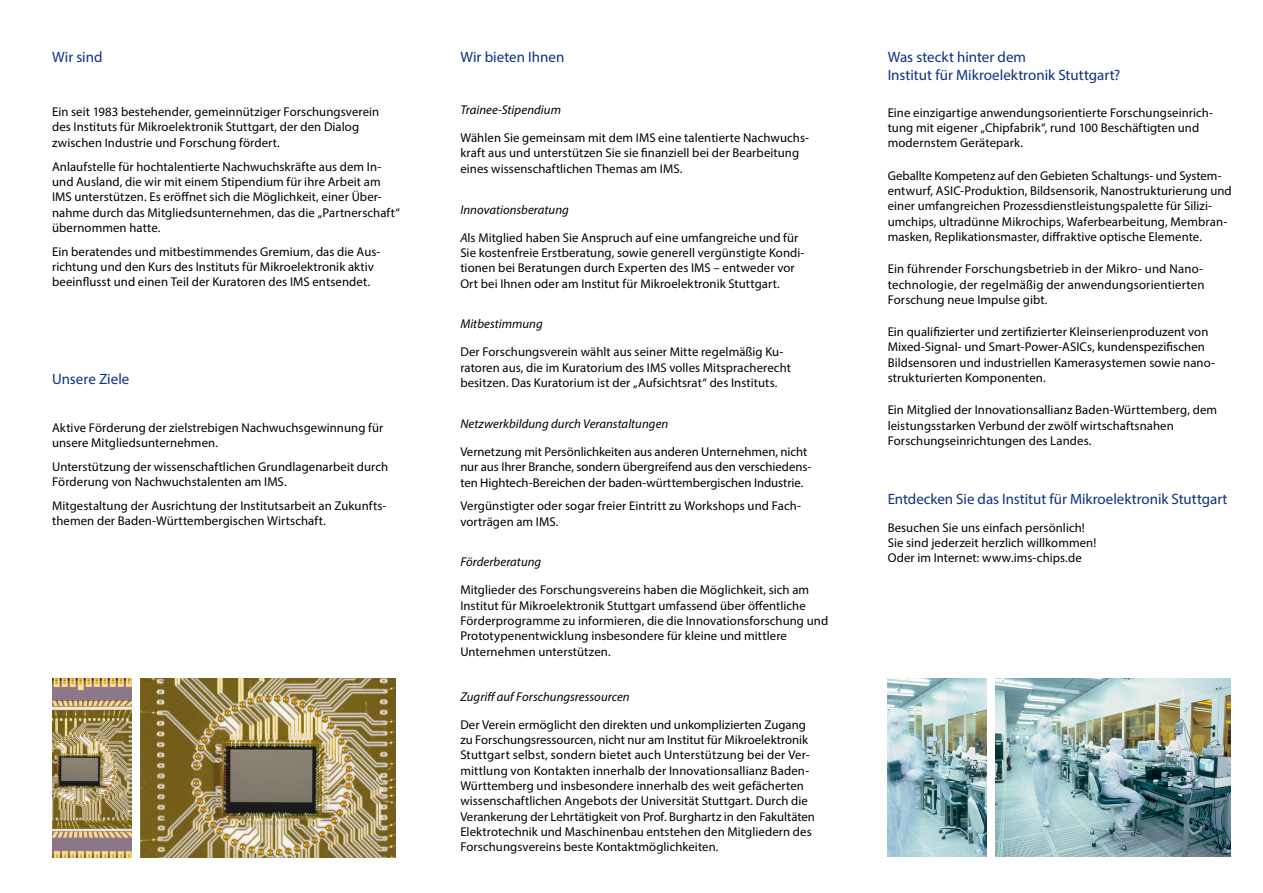
<style>
.page{position:relative;width:1263px;height:893px;background:#fff}
.page>*{position:absolute;margin:0;border:0;box-sizing:border-box;transform-origin:0 0}
.t1{font:15px/18px "Myriad Pro";color:#0c3183}
.t2{font:12.75px/15.3px "Myriad Pro";letter-spacing:.005em;color:#000}
.t3{font:italic 12.75px "Myriad Pro";letter-spacing:.005em;color:#000}
.s1{font-style:italic}
</style>
<div class="page">
<img style="left:140px;top:678px;width:255px;height:179px">
<img style="left:995px;top:678px;width:235px;height:179px">
<img style="left:887px;top:678px;width:99px;height:179px">
<img style="left:52px;top:678px;width:80px;height:179px">
<p class="t1" style="left:52px;top:48px;width:52px">Wir sind</p>
<p class="t2" style="left:52px;top:104px;width:329px">Ein seit 1983 bestehender, gemeinnütziger Forschungsverein des Instituts für Mikroelektronik Stuttgart, der den Dialog zwischen Industrie und Forschung fördert.</p>
<p class="t2" style="left:52px;top:158px;width:349px">Anlaufstelle für hochtalentierte Nachwuchskräfte aus dem In&shy;und Ausland, die wir mit einem Stipendium für ihre Arbeit am IMS unterstützen. Es eröffnet sich die Möglichkeit, einer Über&shy;nahme durch das Mitgliedsunternehmen, das die „Partnerschaft“ übernommen hatte.</p>
<p class="t2" style="left:52px;top:243px;width:330px">Ein beratendes und mitbestimmendes Gremium, das die Aus&shy;richtung und den Kurs des Instituts für Mikroelektronik aktiv beeinflusst und einen Teil der Kuratoren des IMS entsendet.</p>
<p class="t1" style="left:52px;top:370px;width:79px">Unsere Ziele</p>
<p class="t2" style="left:52px;top:420px;width:333px">Aktive Förderung der zielstrebigen Nachwuchsgewinnung für unsere Mitgliedsunternehmen.</p>
<p class="t2" style="left:52px;top:459px;width:338px">Unterstützung der wissenschaftlichen Grundlagenarbeit durch<br>Förderung von Nachwuchstalenten am IMS.</p>
<p class="t2" style="left:52px;top:498px;width:336px">Mitgestaltung der Ausrichtung der Institutsarbeit an Zukunfts&shy;themen der Baden-Württembergischen Wirtschaft.</p>
<p class="t1" style="left:460px;top:48px;width:105px">Wir bieten Ihnen</p>
<p class="t3" style="left:460px;top:102px;width:102px">Trainee-Stipendium</p>
<p class="t2" style="left:460px;top:130px;width:350px">Wählen Sie gemeinsam mit dem IMS eine talentierte Nachwuchs&shy;kraft aus und unterstützen Sie sie finanziell bei der Bearbeitung eines wissenschaftlichen Themas am IMS.</p>
<p class="t3" style="left:460px;top:201px;width:110px">Innovationsberatung</p>
<p class="t2" style="left:460px;top:230px;width:346px"><span class="s1">A</span>ls Mitglied haben Sie Anspruch auf eine umfangreiche und für Sie kostenfreie Erstberatung, sowie generell vergünstigte Kondi&shy;tionen bei Beratungen durch Experten des IMS – entweder vor Ort bei Ihnen oder am Institut für Mikroelektronik Stuttgart.</p>
<p class="t3" style="left:460px;top:316px;width:84px">Mitbestimmung</p>
<p class="t2" style="left:460px;top:344px;width:332px">Der Forschungsverein wählt aus seiner Mitte regelmäßig Ku&shy;ratoren aus, die im Kuratorium des IMS volles Mitspracherecht besitzen. Das Kuratorium ist der „Aufsichtsrat“ des Instituts.</p>
<p class="t3" style="left:460px;top:416px;width:210px">Netzwerkbildung durch Veranstaltungen</p>
<p class="t2" style="left:460px;top:444px;width:352px">Vernetzung mit Persönlichkeiten aus anderen Unternehmen, nicht nur aus Ihrer Branche, sondern übergreifend aus den verschiedens&shy;ten Hightech-Bereichen der baden-württembergischen Industrie.</p>
<p class="t2" style="left:460px;top:498px;width:342px">Vergünstigter oder sogar freier Eintritt zu Workshops und Fach&shy;vorträgen am IMS.</p>
<p class="t3" style="left:460px;top:554px;width:82px">Förderberatung</p>
<p class="t2" style="left:460px;top:582px;width:369px">Mitglieder des Forschungsvereins haben die Möglichkeit, sich am Institut für Mikroelektronik Stuttgart umfassend über öffentliche Förderprogramme zu informieren, die die Innovationsforschung und Prototypenentwicklung insbesondere für kleine und mittlere Unternehmen unterstützen.</p>
<p class="t3" style="left:460px;top:689px;width:171px">Zugriff auf Forschungsressourcen</p>
<p class="t2" style="left:460px;top:717px;width:356px">Der Verein ermöglicht den direkten und unkomplizierten Zugang zu Forschungsressourcen, nicht nur am Institut für Mikroelektronik Stuttgart selbst, sondern bietet auch Unterstützung bei der Ver&shy;mittlung von Kontakten innerhalb der Innovationsallianz Baden-Württemberg und insbesondere innerhalb des weit gefächerten wissenschaftlichen Angebots der Universität Stuttgart. Durch die Verankerung der Lehrtätigkeit von Prof. Burghartz in den Fakultäten Elektrotechnik und Maschinenbau entstehen den Mitgliedern des Forschungsvereins beste Kontaktmöglichkeiten.</p>
<p class="t1" style="left:888px;top:48px;width:234px">Was steckt hinter dem<br>Institut für Mikroelektronik Stuttgart?</p>
<p class="t2" style="left:888px;top:105px;width:327px">Eine einzigartige anwendungsorientierte Forschungseinrich&shy;tung mit eigener „Chipfabrik“, rund 100 Beschäftigten und modernstem Gerätepark.</p>
<p class="t2" style="left:888px;top:168px;width:346px">Geballte Kompetenz auf den Gebieten Schaltungs- und System&shy;entwurf, ASIC-Produktion, Bildsensorik, Nanostrukturierung und einer umfangreichen Prozessdienstleistungspalette für Silizi&shy;umchips, ultradünne Mikrochips, Waferbearbeitung, Membran&shy;masken, Replikationsmaster, diffraktive optische Elemente.</p>
<p class="t2" style="left:888px;top:261px;width:318px;text-align:justify">Ein führender Forschungsbetrieb in der Mikro- und Nano&shy;technologie, der regelmäßig der anwendungsorientierten Forschung neue Impulse gibt.</p>
<p class="t2" style="left:888px;top:324px;width:329px">Ein qualifizierter und zertifizierter Kleinserienproduzent von Mixed-Signal- und Smart-Power-ASICs, kundenspezifischen Bildsensoren und industriellen Kamerasystemen sowie nano&shy;strukturierten Komponenten.</p>
<p class="t2" style="left:888px;top:402px;width:331px">Ein Mitglied der Innovationsallianz Baden-Württemberg, dem leistungsstarken Verbund der zwölf wirtschaftsnahen<br>Forschungseinrichtungen des Landes.</p>
<p class="t1" style="left:888px;top:490px;width:341px">Entdecken Sie das Institut für Mikroelektronik Stuttgart</p>
<p class="t2" style="left:888px;top:520px;width:210px">Besuchen Sie uns einfach persönlich!<br>Sie sind jederzeit herzlich willkommen!<br>Oder im Internet: www.ims-chips.de</p>
</div>
